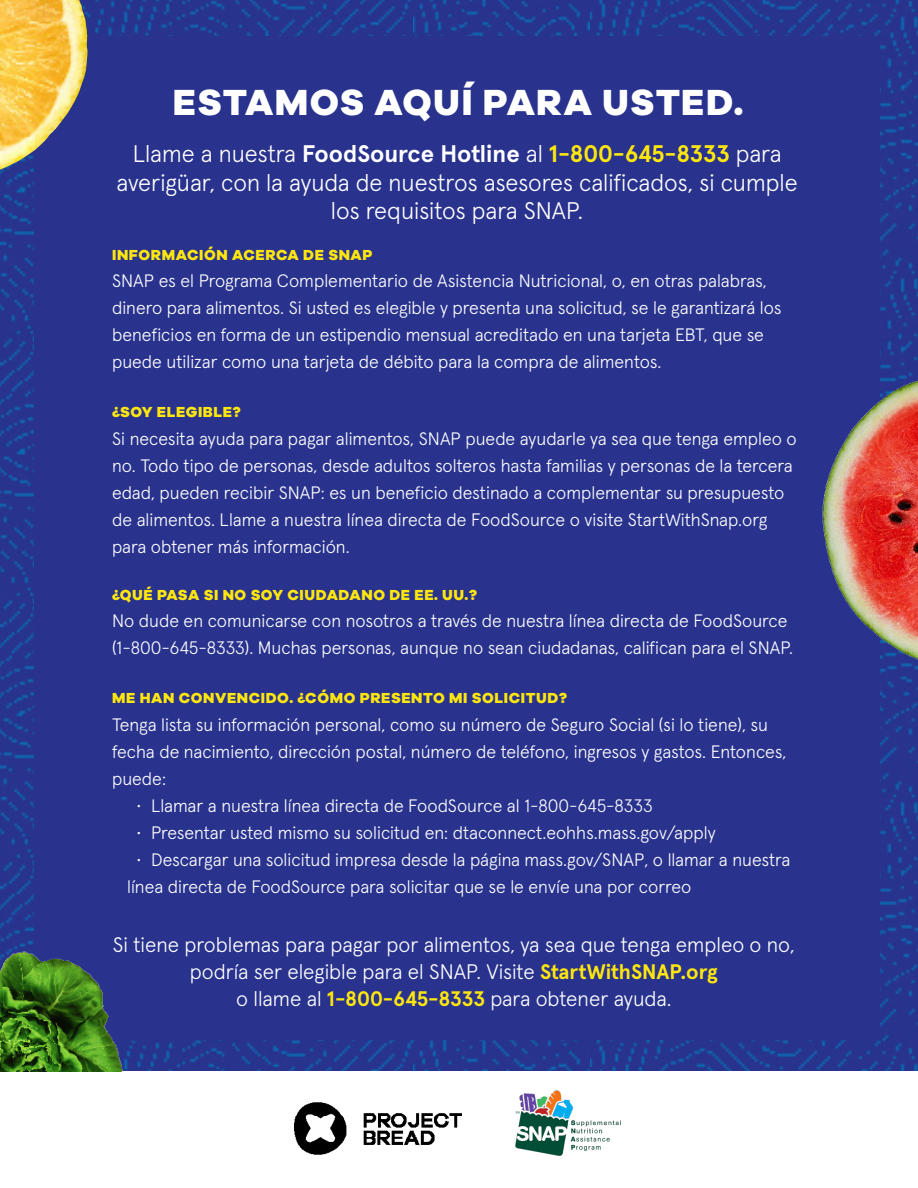
<style>
.page{position:relative;width:918px;height:1188px;background:#fff}
.page>*{position:absolute;margin:0;border:0;box-sizing:border-box;transform-origin:0 0}
.t1{font:800 37.5px "Galano Grotesque";letter-spacing:.03em;color:#fff}
.t2{font:300 24px/28.8px "Apercu";color:#fff;text-align:center}
.t3{font:300 21px/27px "Apercu";color:#fff;text-align:center}
.t4{font:300 18px/27px "Apercu";color:#fff}
.t5{font:800 15px "Galano Grotesque";letter-spacing:.04em;color:#ffe70e}
.s1{font-weight:700}
.s2{font-weight:700;color:#ffe70e}
</style>
<div class="page">
<img style="left:0;top:0;width:918px;height:1071px">
<div style="left:34px;top:36px;width:846px;height:1004px;background:#29338e"></div>
<img style="left:294px;top:1102px;width:168px;height:53px">
<img style="left:515px;top:1090px;width:106px;height:66px">
<img style="left:0;top:936px;width:135px;height:135px">
<img style="left:822px;top:357px;width:96px;height:326px">
<img style="left:0;top:0;width:88px;height:170px">
<p class="t1" style="left:173px;top:79px;width:572px">ESTAMOS AQUÍ PARA USTED.</p>
<p class="t2" style="left:116px;top:137px;width:683px">Llame a nuestra <span class="s1">FoodSource Hotline</span> al <span class="s2">1-800-645-8333</span> para averigüar, con la ayuda de nuestros asesores calificados, si cumple los requisitos para SNAP.</p>
<p class="t5" style="left:112px;top:245px;width:262px">INFORMACIÓN ACERCA DE SNAP</p>
<p class="t4" style="left:112px;top:266px;width:671px">SNAP es el Programa Complementario de Asistencia Nutricional, o, en otras palabras, dinero para alimentos. Si usted es elegible y presenta una solicitud, se le garantizará los beneficios en forma de un estipendio mensual acreditado en una tarjeta EBT, que se puede utilizar como una tarjeta de débito para la compra de alimentos.</p>
<p class="t5" style="left:112px;top:403px;width:130px">¿SOY ELEGIBLE?</p>
<p class="t4" style="left:112px;top:423px;width:686px">Si necesita ayuda para pagar alimentos, SNAP puede ayudarle ya sea que tenga empleo o no. Todo tipo de personas, desde adultos solteros hasta familias y personas de la tercera edad, pueden recibir SNAP: es un beneficio destinado a complementar su presupuesto de alimentos. Llame a nuestra línea directa de FoodSource o visite StartWithSnap.org para obtener más información.</p>
<p class="t5" style="left:112px;top:585px;width:366px">¿QUÉ PASA SI NO SOY CIUDADANO DE EE. UU.?</p>
<p class="t4" style="left:112px;top:606px;width:683px">No dude en comunicarse con nosotros a través de nuestra línea directa de FoodSource (1-800-645-8333). Muchas personas, aunque no sean ciudadanas, califican para el SNAP.</p>
<p class="t5" style="left:112px;top:688px;width:456px">ME HAN CONVENCIDO. ¿CÓMO PRESENTO MI SOLICITUD?</p>
<p class="t4" style="left:112px;top:709px;width:676px">Tenga lista su información personal, como su número de Seguro Social (si lo tiene), su fecha de nacimiento, dirección postal, número de teléfono, ingresos y gastos. Entonces, puede:</p>
<p class="t4" style="left:136px;top:790px;width:518px">• Llamar a nuestra línea directa de FoodSource al 1-800-645-8333</p>
<p class="t4" style="left:136px;top:817px;width:581px">• Presentar usted mismo su solicitud en: dtaconnect.eohhs.mass.gov/apply</p>
<p class="t4" style="left:127px;top:844px;width:665px;text-indent:9px">• Descargar una solicitud impresa desde la página mass.gov/SNAP, o llamar a nuestra línea directa de FoodSource para solicitar que se le envíe una por correo</p>
<p class="t3" style="left:113px;top:929px;width:684px">Si tiene problemas para pagar por alimentos, ya sea que tenga empleo o no, podría ser elegible para el SNAP. Visite <span class="s2">StartWithSNAP.org</span></p>
<p class="t3" style="left:236px;top:983px;width:437px">o llame al <span class="s2">1-800-645-8333</span> para obtener ayuda.</p>
</div>
